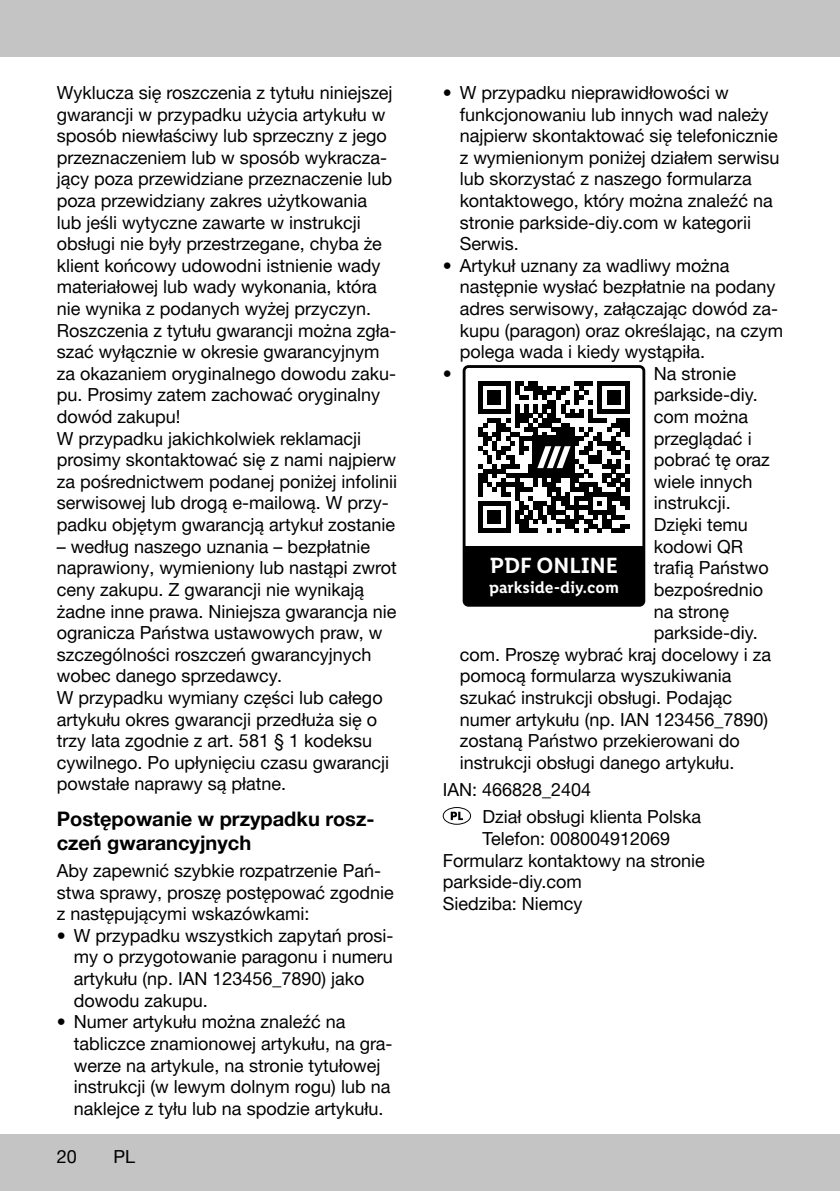
<style>
.page{position:relative;width:840px;height:1191px;background:#fff}
.page>*{position:absolute;margin:0;border:0;box-sizing:border-box;transform-origin:0 0}
.t1{font:600 22px "Lidl Font Pro";color:#fff}
.t2{font:700 20px/24px "Helvetica Neue Parkside";color:#000}
.t3{font:18px/21.6px "Helvetica Neue Parkside";color:#000}
.t4{font:600 16.6px "Lidl Font Pro";color:#fff}
</style>
<div class="page">
<div style="left:0;top:1134px;width:839px;height:57px;background:#c5c4c4"></div>
<div style="left:0;top:0;width:839px;height:57px;background:#c5c4c4"></div>
<div style="left:462px;top:365px;width:183px;height:241px;border:3px solid #000;border-radius:4px"></div>
<svg style="left:478px;top:381px;width:151px;height:152px"></svg>
<div style="left:464px;top:546px;width:179px;height:59px;background:#000"></div>
<svg style="left:442px;top:807px;width:29px;height:17px"></svg>
<p class="t3" style="left:57px;top:82px;width:341px">Wyklucza się roszczenia z tytułu niniejszej gwarancji w przypadku użycia artykułu w sposób niewłaściwy lub sprzeczny z jego przeznaczeniem lub w sposób wykracza&shy;jący poza przewidziane przeznaczenie lub poza przewidziany zakres użytkowania<br>lub jeśli wytyczne zawarte w instrukcji obsługi nie były przestrzegane, chyba że klient końcowy udowodni istnienie wady materiałowej lub wady wykonania, która nie wynika z podanych wyżej przyczyn.<br>Roszczenia z tytułu gwarancji można zgła&shy;szać wyłącznie w okresie gwarancyjnym za okazaniem oryginalnego dowodu zaku&shy;pu. Prosimy zatem zachować oryginalny dowód zakupu!<br>W przypadku jakichkolwiek reklamacji prosimy skontaktować się z nami najpierw za pośrednictwem podanej poniżej infolinii serwisowej lub drogą e-mailową. W przy&shy;padku objętym gwarancją artykuł zostanie</p>
<p class="t3" style="left:57px;top:535px;width:341px">– według naszego uznania – bezpłatnie naprawiony, wymieniony lub nastąpi zwrot ceny zakupu. Z gwarancji nie wynikają żadne inne prawa. Niniejsza gwarancja nie ogranicza Państwa ustawowych praw, w szczególności roszczeń gwarancyjnych wobec danego sprzedawcy.<br>W przypadku wymiany części lub całego artykułu okres gwarancji przedłuża się o trzy lata zgodnie z art. 581 § 1 kodeksu cywilnego. Po upłynięciu czasu gwarancji powstałe naprawy są płatne.</p>
<p class="t2" style="left:57px;top:807px;width:319px">Postępowanie w przypadku rosz&shy;czeń gwarancyjnych</p>
<p class="t3" style="left:57px;top:860px;width:338px">Aby zapewnić szybkie rozpatrzenie Pań&shy;stwa sprawy, proszę postępować zgodnie z następującymi wskazówkami:</p>
<p class="t3" style="left:74px;top:924px;width:321px;text-indent:-17px">• W przypadku wszystkich zapytań prosi&shy;my o przygotowanie paragonu i numeru artykułu (np. IAN 123456_7890) jako dowodu zakupu.</p>
<p class="t3" style="left:74px;top:1011px;width:320px;text-indent:-17px">• Numer artykułu można znaleźć na tabliczce znamionowej artykułu, na gra&shy;werze na artykule, na stronie tytułowej instrukcji (w lewym dolnym rogu) lub na naklejce z tyłu lub na spodzie artykułu.</p>
<p class="t3" style="left:57px;top:1146px;width:22px">20</p>
<p class="t3" style="left:113px;top:1146px;width:23px">PL</p>
<p class="t3" style="left:459px;top:82px;width:321px;text-indent:-17px">• W przypadku nieprawidłowości w funkcjonowaniu lub innych wad należy najpierw skontaktować się telefonicznie z wymienionym poniżej działem serwisu lub skorzystać z naszego formularza kontaktowego, który można znaleźć na stronie parkside-diy.com w kategorii Serwis.</p>
<p class="t3" style="left:442px;top:255px;width:288px">• Artykuł uznany za wadliwy można</p>
<p class="t3" style="left:459px;top:276px;width:317px">następnie wysłać bezpłatnie na podany</p>
<p class="t3" style="left:459px;top:298px;width:320px">adres serwisowy, załączając dowód za-</p>
<p class="t3" style="left:459px;top:319px;width:325px">kupu (paragon) oraz określając, na czym</p>
<p class="t3" style="left:459px;top:341px;width:247px">polega wada i kiedy wystąpiła.</p>
<p class="t3" style="left:442px;top:363px;width:10px">•</p>
<p class="t3" style="left:653px;top:363px;width:84px">Na stronie</p>
<p class="t3" style="left:653px;top:384px;width:105px">parkside-diy.</p>
<p class="t3" style="left:653px;top:406px;width:96px">com można</p>
<p class="t3" style="left:653px;top:427px;width:99px">przeglądać i</p>
<p class="t3" style="left:653px;top:449px;width:117px">pobrać tę oraz</p>
<p class="t3" style="left:653px;top:471px;width:100px">wiele innych</p>
<p class="t3" style="left:653px;top:492px;width:78px">instrukcji.</p>
<p class="t3" style="left:653px;top:514px;width:95px">Dzięki temu</p>
<p class="t3" style="left:653px;top:535px;width:91px">kodowi QR</p>
<p class="t3" style="left:653px;top:557px;width:116px">trafią Państwo</p>
<p class="t3" style="left:653px;top:579px;width:111px">bezpośrednio</p>
<p class="t3" style="left:653px;top:600px;width:77px">na stronę</p>
<p class="t3" style="left:653px;top:622px;width:105px">parkside-diy.</p>
<p class="t3" style="left:459px;top:643px;width:313px">com. Proszę wybrać kraj docelowy i za</p>
<p class="t3" style="left:459px;top:665px;width:273px">pomocą formularza wyszukiwania</p>
<p class="t3" style="left:459px;top:687px;width:274px">szukać instrukcji obsługi. Podając</p>
<p class="t3" style="left:459px;top:708px;width:310px">numer artykułu (np. IAN 123456_7890)</p>
<p class="t3" style="left:459px;top:730px;width:281px">zostaną Państwo przekierowani do</p>
<p class="t3" style="left:459px;top:751px;width:276px">instrukcji obsługi danego artykułu.</p>
<p class="t3" style="left:482px;top:776px;width:220px;line-height:27.2px;text-indent:-40px">IAN: 466828_2404<br>Dział obsługi klienta Polska</p>
<p class="t3" style="left:442px;top:828px;width:263px;text-indent:40px">Telefon: 008004912069<br>Formularz kontaktowy na stronie parkside-diy.com<br>Siedziba: Niemcy</p>
<p class="t1" style="left:489px;top:553px;width:130px">PDF ONLINE</p>
<p class="t4" style="left:488px;top:578px;width:131px">parkside-diy.com</p>
</div>
